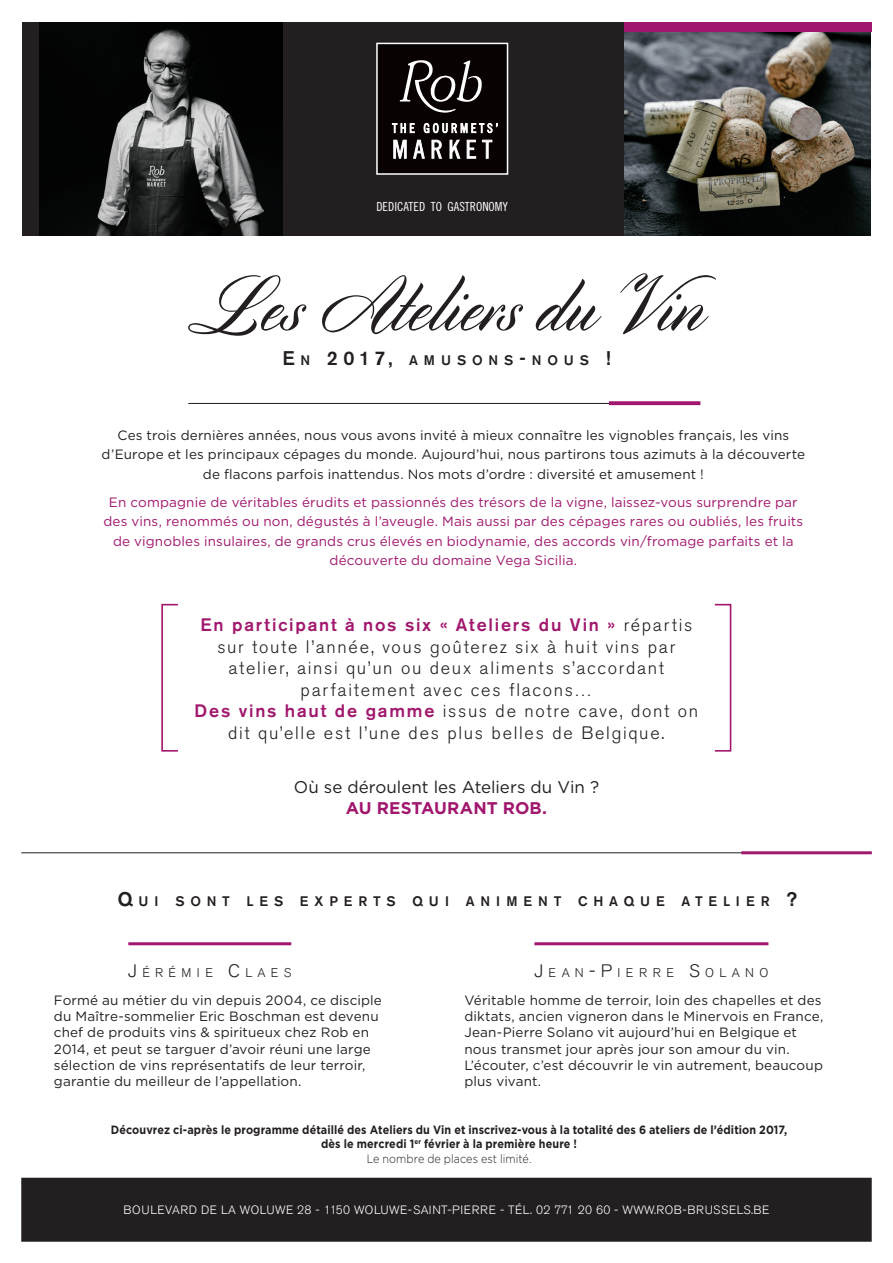
<style>
.page{position:relative;width:893px;height:1263px;background:#fff}
.page>*{position:absolute;margin:0;border:0;box-sizing:border-box;transform-origin:0 0}
.t1{font:92.85px "Cylburn";color:#231f20}
.t2{font:300 18px/21.5px "Akzidenz Grotesk BQ";letter-spacing:.095em;color:#231f20;text-align:center}
.t3{font:16.95px "Gotham";color:#231f20}
.t4{font:700 16.95px "Gotham";letter-spacing:.005em;color:#a1176d}
.t5{font:500 13.8px "Akzidenz Grotesk BQ";letter-spacing:.425em;color:#231f20}
.t6{font:13.5px/16.2px "Gotham";letter-spacing:.01em;color:#231f20}
.t7{font:13.5px/19.5px "Gotham";letter-spacing:.01em;color:#a1176d;text-align:center}
.t8{font:300 12.6px "Akzidenz Grotesk BQ";letter-spacing:.425em;color:#231f20}
.t9{font:12.6px "Trade Gothic LT Std Cn 18";color:#fff}
.t10{font:700 12px/14.4px "Gotham";letter-spacing:.01em;color:#231f20;text-align:center;scale:.9 1}
.t11{font:300 12px "Akzidenz Grotesk BQ";letter-spacing:.03em;color:#fff}
.s1{font-size:19.65px}
.s2{font-weight:500;color:#a1176d}
.s3{font-size:18px}
.s4{font-weight:300}
</style>
<div class="page">
<div style="left:22px;top:22px;width:849px;height:214px;background:#231f20"></div>
<hr style="left:188px;top:403px;width:456px;height:1px;background:#231f20">
<svg style="left:609px;top:401px;width:91px;height:4px"></svg>
<div style="left:22px;top:1178px;width:849px;height:63px;background:#231f20"></div>
<div style="left:21px;top:1178px;width:851px;height:64px;border:2px solid #231f20"></div>
<hr style="left:21px;top:852px;width:851px;height:1px;background:#231f20">
<hr style="left:128px;top:942px;width:163px;height:3px;background:#a1176d">
<hr style="left:534px;top:942px;width:234px;height:3px;background:#a1176d">
<img style="left:624px;top:32px;width:247px;height:204px">
<div style="left:624px;top:22px;width:247px;height:10px;background:#a1176d"></div>
<hr style="left:741px;top:851px;width:131px;height:3px;background:#a1176d">
<img style="left:40px;top:22px;width:242px;height:214px">
<div style="left:377px;top:43px;width:130px;height:131px;background:#080302"></div>
<svg style="left:392px;top:122px;width:106px;height:37px"></svg>
<svg style="left:400px;top:60px;width:82px;height:53px"></svg>
<div style="left:376px;top:43px;width:132px;height:132px;border:2px solid #fff"></div>
<div style="left:161px;top:604px;width:18px;height:148px;border:2px solid #a1176d"></div>
<div style="left:714px;top:604px;width:17px;height:148px;border:2px solid #a1176d"></div>
<p class="t9" style="left:376px;top:199px;width:133px">DEDICATED TO GASTRONOMY</p>
<h1 class="t1" style="left:191px;top:255px;width:526px">Les Ateliers du Vin</h1>
<p class="t5" style="left:282px;top:352px;width:330px"><span class="s1">E</span>N <span class="s1">2017,</span> AMUSONS<span class="s1">-</span>NOUS <span class="s1">!</span></p>
<p class="t6" style="left:102px;top:425px;width:705px;line-height:19.5px;text-align:center">Ces trois dernières années, nous vous avons invité à mieux connaître les vignobles français, les vins d’Europe et les principaux cépages du monde. Aujourd’hui, nous partirons tous azimuts à la découverte de flacons parfois inattendus. Nos mots d’ordre : diversité et amusement !</p>
<p class="t7" style="left:103px;top:492px;width:701px">En compagnie de véritables érudits et passionnés des trésors de la vigne, laissez-vous surprendre par des vins, renommés ou non, dégustés à l’aveugle. Mais aussi par des cépages rares ou oubliés, les fruits de vignobles insulaires, de grands crus élevés en biodynamie, des accords vin/fromage parfaits et la découverte du domaine Vega Sicilia.</p>
<p class="t2" style="left:194px;top:614px;width:505px"><span class="s2">En participant à nos six « Ateliers du Vin »</span> répartis sur toute l’année, vous goûterez six à huit vins par atelier, ainsi qu’un ou deux aliments s’accordant parfaitement avec ces flacons…<br><span class="s2">Des vins haut de gamme</span> issus de notre cave, dont on dit qu’elle est l’une des plus belles de Belgique.</p>
<p class="t3" style="left:294px;top:776px;width:307px">Où se déroulent les Ateliers du Vin ?</p>
<p class="t4" style="left:346px;top:796px;width:203px">AU RESTAURANT ROB.</p>
<p class="t5" style="left:118px;top:893px;width:547px"><span class="s1">Q</span>UI SONT LES EXPERTS QUI ANIMENT CHAQUE</p>
<p class="t5" style="left:682px;top:893px;width:117px">ATE LIE R <span class="s1">?</span></p>
<p class="t8" style="left:128px;top:966px;width:164px"><span class="s3">J</span>ÉRÉMIE <span class="s3">C</span>LAES</p>
<p class="t8" style="left:534px;top:966px;width:235px"><span class="s3">J</span>EAN<span class="s3">-P</span>IERRE <span class="s3">S</span>OLANO</p>
<p class="t6" style="left:54px;top:992px;width:330px">Formé au métier du vin depuis 2004, ce disciple du Maître-sommelier Eric Boschman est devenu chef de produits vins &amp; spiritueux chez Rob en 2014, et peut se targuer d’avoir réuni une large sélection de vins représentatifs de leur terroir, garantie du meilleur de l’appellation.</p>
<p class="t6" style="left:464px;top:992px;width:360px">Véritable homme de terroir, loin des chapelles et des diktats, ancien vigneron dans le Minervois en France, Jean-Pierre Solano vit aujourd’hui en Belgique et nous transmet jour après jour son amour du vin.<br>L’écouter, c’est découvrir le vin autrement, beaucoup plus vivant.</p>
<p class="t10" style="left:111px;top:1122px;width:753px">Découvrez ci-après le programme détaillé des Ateliers du Vin et inscrivez-vous à la totalité des 6 ateliers de l’édition 2017, dès le mercredi 1<sup>er</sup> février à la première heure !<br><span class="s4">Le nombre de places est limité.</span></p>
<p class="t11" style="left:123px;top:1203px;width:648px">BOULEVARD DE LA WOLUWE 28 - 1150 WOLUWE-SAINT-PIERRE - TÉL. 02 771 20 60 - WWW.ROB-BRUSSELS.BE</p>
</div>
